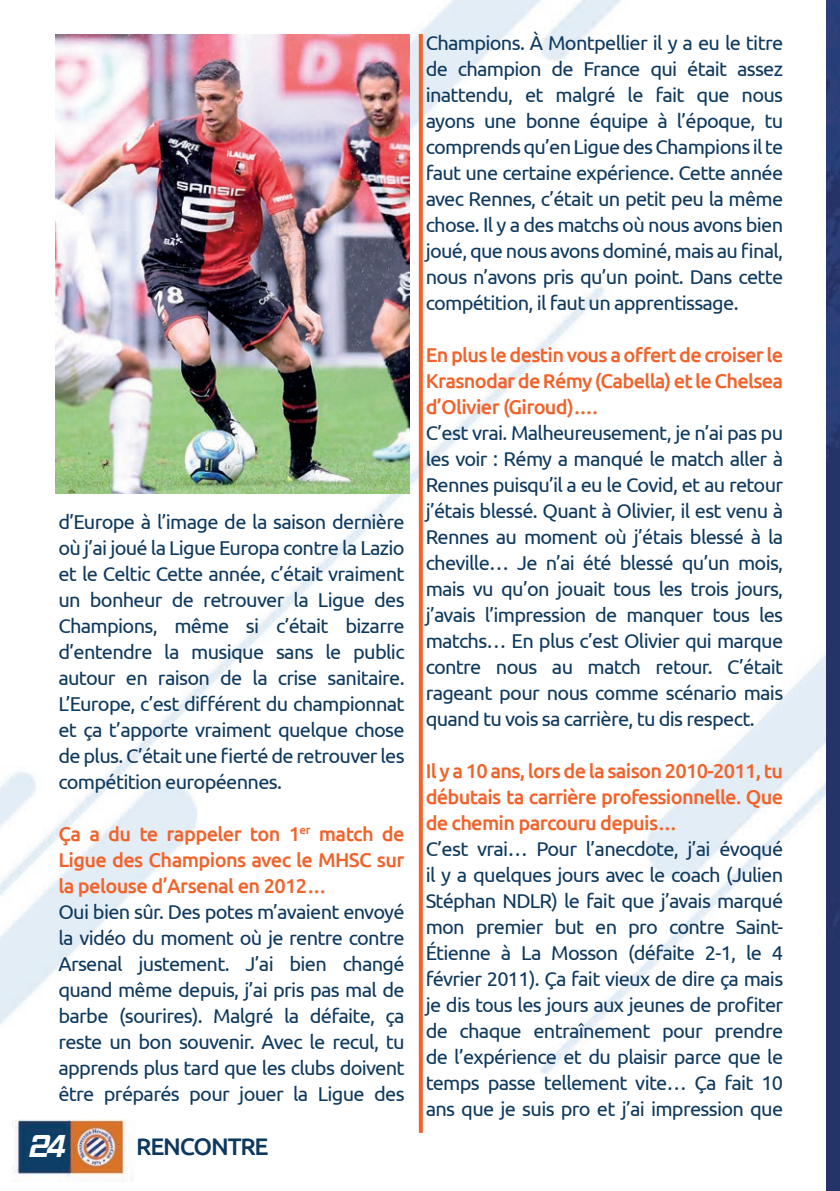
<style>
.page{position:relative;width:840px;height:1191px;background:#fff}
.page>*{position:absolute;margin:0;border:0;box-sizing:border-box;transform-origin:0 0}
.t1{font:italic 700 32px "Hemi Head Rg";color:#fff}
.t2{font:500 24px "Ubuntu";letter-spacing:-.05em;color:#0e395e}
.t3{font:20px/26px "Ubuntu";letter-spacing:-.035em;color:#0e395e;text-align:justify}
.t4{font:500 20px/26px "Ubuntu";letter-spacing:-.035em;color:#f2622b;text-align:justify}
</style>
<div class="page">
<img style="left:0;top:0;width:825px;height:1181px">
<img style="left:825px;top:0;width:14px;height:1191px">
<img style="left:56px;top:34px;width:353px;height:459px">
<svg style="left:418px;top:34px;width:4px;height:1098px;fill:#f2622b"></svg>
<p class="t3" style="left:58px;top:508px;width:347px">d’Europe à l’image de la saison dernière où j’ai joué la Ligue Europa contre la Lazio et le Celtic Cette année, c’était vraiment un bonheur de retrouver la Ligue des Champions, même si c’était bizarre d’entendre la musique sans le public autour en raison de la crise sanitaire.<br>L’Europe, c’est différent du championnat et ça t’apporte vraiment quelque chose de plus. C’était une fierté de retrouver les compétition européennes.</p>
<p class="t4" style="left:58px;top:820px;width:347px">Ça a du te rappeler ton 1<sup>er</sup> match de Ligue des Champions avec le MHSC sur la pelouse d’Arsenal en 2012…</p>
<p class="t3" style="left:58px;top:898px;width:347px">Oui bien sûr. Des potes m’avaient envoyé la vidéo du moment où je rentre contre Arsenal justement. J’ai bien changé quand même depuis, j’ai pris pas mal de barbe (sourires). Malgré la défaite, ça reste un bon souvenir. Avec le recul, tu apprends plus tard que les clubs doivent être préparés pour jouer la Ligue des</p>
<h1 class="t1" style="left:27px;top:1126px;width:39px">24</h1>
<p class="t2" style="left:136px;top:1131px;width:134px">RENCONTRE</p>
<p class="t3" style="left:425px;top:29px;width:359px">Champions. À Montpellier il y a eu le titre de champion de France qui était assez inattendu, et malgré le fait que nous ayons une bonne équipe à l’époque, tu comprends qu’en Ligue des Champions il te faut une certaine expérience. Cette année avec Rennes, c’était un petit peu la même chose. Il y a des matchs où nous avons bien joué, que nous avons dominé, mais au final, nous n’avons pris qu’un point. Dans cette compétition, il faut un apprentissage.</p>
<p class="t4" style="left:425px;top:341px;width:359px">En plus le destin vous a offert de croiser le Krasnodar de Rémy (Cabella) et le Chelsea d’Olivier (Giroud)….</p>
<p class="t3" style="left:425px;top:419px;width:359px">C’est vrai. Malheureusement, je n’ai pas pu les voir : Rémy a manqué le match aller à Rennes puisqu’il a eu le Covid, et au retour j’étais blessé. Quant à Olivier, il est venu à Rennes au moment où j’étais blessé à la cheville… Je n’ai été blessé qu’un mois, mais vu qu’on jouait tous les trois jours, j’avais l’impression de manquer tous les matchs… En plus c’est Olivier qui marque contre nous au match retour. C’était rageant pour nous comme scénario mais quand tu vois sa carrière, tu dis respect.</p>
<p class="t4" style="left:425px;top:757px;width:359px">Il y a 10 ans, lors de la saison 2010-2011, tu débutais ta carrière professionnelle. Que de chemin parcouru depuis…</p>
<p class="t3" style="left:425px;top:835px;width:359px">C’est vrai… Pour l’anecdote, j’ai évoqué il y a quelques jours avec le coach (Julien Stéphan NDLR) le fait que j’avais marqué mon premier but en pro contre Saint-Étienne à La Mosson (défaite 2-1, le 4 février 2011). Ça fait vieux de dire ça mais je dis tous les jours aux jeunes de profiter de chaque entraînement pour prendre de l’expérience et du plaisir parce que le temps passe tellement vite… Ça fait 10 ans que je suis pro et j’ai impression que</p>
</div>
